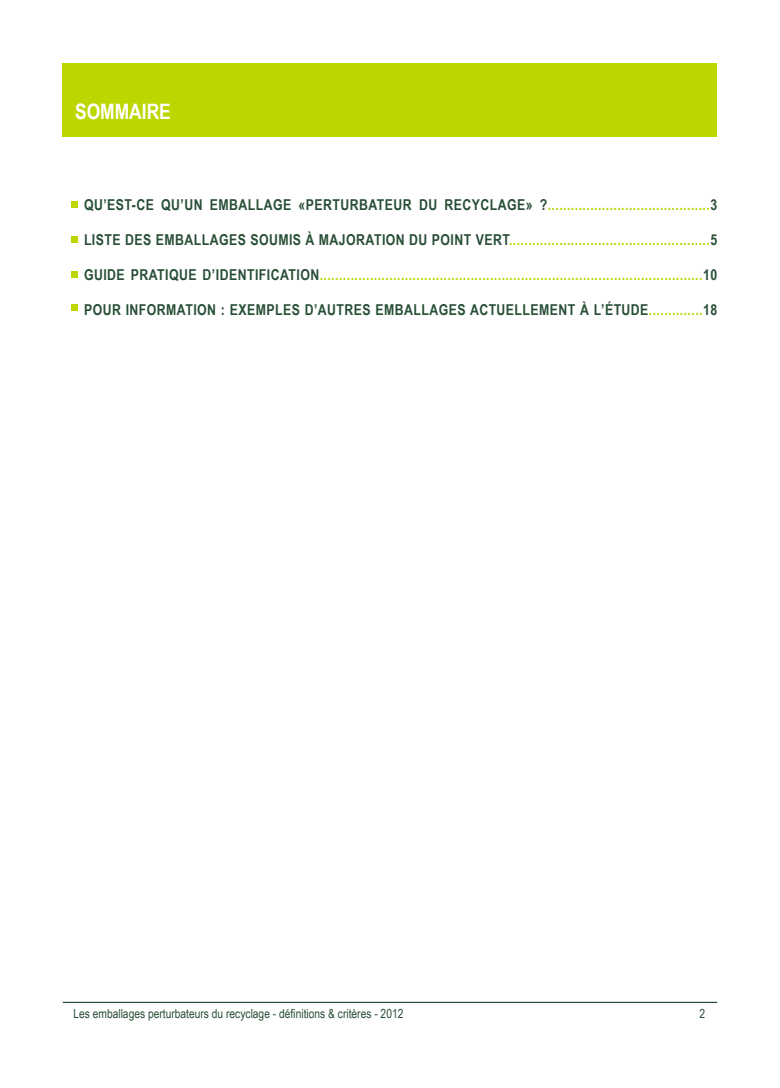
<style>
.page{position:relative;width:780px;height:1088px;background:#fff}
.page>*{position:absolute;margin:0;border:0;box-sizing:border-box;transform-origin:0 0}
.t1{font:700 21.25px "Arial Narrow";color:#fff}
.t2{font:700 15px "Arial Narrow";letter-spacing:.03em;color:#bed600}
.t3{font:700 15px "Arial Narrow";letter-spacing:.03em;color:#284e36}
.t4{font:12.5px "Arial Narrow";color:#284e36}
.s1{color:#bed600}
.s2{color:#284e36}
</style>
<div class="page">
<hr style="left:63px;top:1002px;width:654px;height:1px;background:#284e36">
<div style="left:72px;top:201px;width:6px;height:7px;background:#bed600"></div>
<svg style="left:72px;top:236px;width:6px;height:6px"></svg>
<svg style="left:72px;top:271px;width:6px;height:6px"></svg>
<div style="left:63px;top:63px;width:654px;height:74px;background:#bed600"></div>
<div style="left:71px;top:304px;width:7px;height:7px;background:#bed600"></div>
<p class="t1" style="left:75px;top:96px;width:97px">SOMMAIRE</p>
<p class="t3" style="left:84px;top:193px;width:634px">QU’EST-CE QU’UN EMBALLAGE «PERTURBATEUR DU RECYCLAGE» ?<span class="s1">..........................................</span>3</p>
<p class="t2" style="left:84px;top:228px;width:634px"><span class="s2">LISTE DES EMBALLAGES SOUMIS À MAJORATION DU POINT VERT</span>....................................................<span class="s2">5</span></p>
<p class="t2" style="left:84px;top:263px;width:634px"><span class="s2">GUIDE PRATIQUE D’IDENTIFICATION</span>...................................................................................................<span class="s2">10</span></p>
<p class="t3" style="left:84px;top:298px;width:634px">POUR INFORMATION : EXEMPLES D’AUTRES EMBALLAGES ACTUELLEMENT À L’ÉTUDE<span class="s1">..............</span>18</p>
<p class="t4" style="left:73px;top:1004px;width:331px">Les emballages perturbateurs du recyclage - définitions &amp; critères - 2012</p>
<p class="t4" style="left:699px;top:1004px;width:7px">2</p>
</div>
